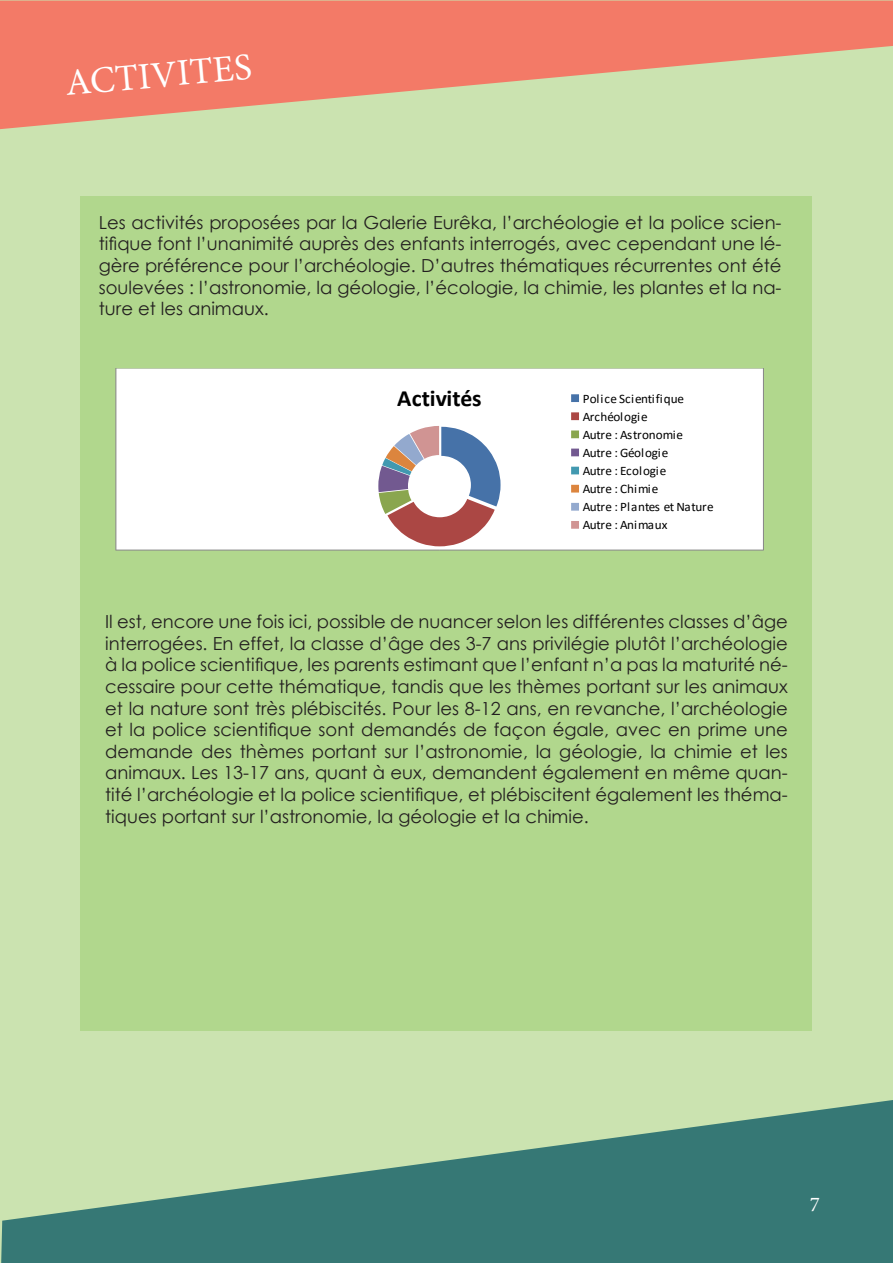
<style>
.page{position:relative;width:893px;height:1263px;background:#fff}
.page>*{position:absolute;margin:0;border:0;box-sizing:border-box;transform-origin:0 0}
.t1{font:37.5px "Minion Pro";color:#fff}
.t2{font:700 23.4px "Calibri";color:#000}
.t3{font:21px "Minion Pro";color:#fff}
.t4{font:18px/21.6px "Century Gothic";color:#231f20;text-align:justify}
.t5{font:12.9px/18.1px "Calibri";letter-spacing:-.005em;color:#000}
</style>
<div class="page">
<div style="left:0;top:1px;width:893px;height:1262px;background:#cbe3b0"></div>
<div style="left:81px;top:196px;width:731px;height:835px;background:#b1d78d"></div>
<svg style="left:1px;top:1100px;width:892px;height:163px;fill:#367875"></svg>
<svg style="left:0;top:1px;width:893px;height:128px;fill:#f37a67"></svg>
<hr style="left:892px;top:1186px;width:1px;height:77px;background:#367875">
<svg style="left:115px;top:368px;width:649px;height:183px;background:#f4f2f3"></svg>
<p class="t1" style="left:63px;top:58px;width:189px;rotate:-5deg">ACTIVITES</p>
<p class="t4" style="left:99px;top:211px;width:684px">Les activités proposées par la Galerie Eurêka, l’archéologie et la police scien&shy;tifique font l’unanimité auprès des enfants interrogés, avec cependant une lé&shy;gère préférence pour l’archéologie. D’autres thématiques récurrentes ont été soulevées : l’astronomie, la géologie, l’écologie, la chimie, les plantes et la na&shy;ture et les animaux.</p>
<p class="t2" style="left:397px;top:381px;width:86px">Activités</p>
<p class="t5" style="left:583px;top:389px;width:133px">Police Scientifique<br>Archéologie<br>Autre : Astronomie<br>Autre : Géologie<br>Autre : Ecologie<br>Autre : Chimie<br>Autre : Plantes et Nature<br>Autre : Animaux</p>
<p class="t4" style="left:105px;top:610px;width:684px">Il est, encore une fois ici, possible de nuancer selon les différentes classes d’âge interrogées. En effet, la classe d’âge des 3-7 ans privilégie plutôt l’archéologie à la police scientifique, les parents estimant que l’enfant n’a pas la maturité né&shy;cessaire pour cette thématique, tandis que les thèmes portant sur les animaux et la nature sont très plébiscités. Pour les 8-12 ans, en revanche, l’archéologie et la police scientifique sont demandés de façon égale, avec en prime une demande des thèmes portant sur l’astronomie, la géologie, la chimie et les animaux. Les 13-17 ans, quant à eux, demandent également en même quan&shy;tité l’archéologie et la police scientifique, et plébiscitent également les théma&shy;tiques portant sur l’astronomie, la géologie et la chimie.</p>
<p class="t3" style="left:810px;top:1190px;width:12px">7</p>
</div>
